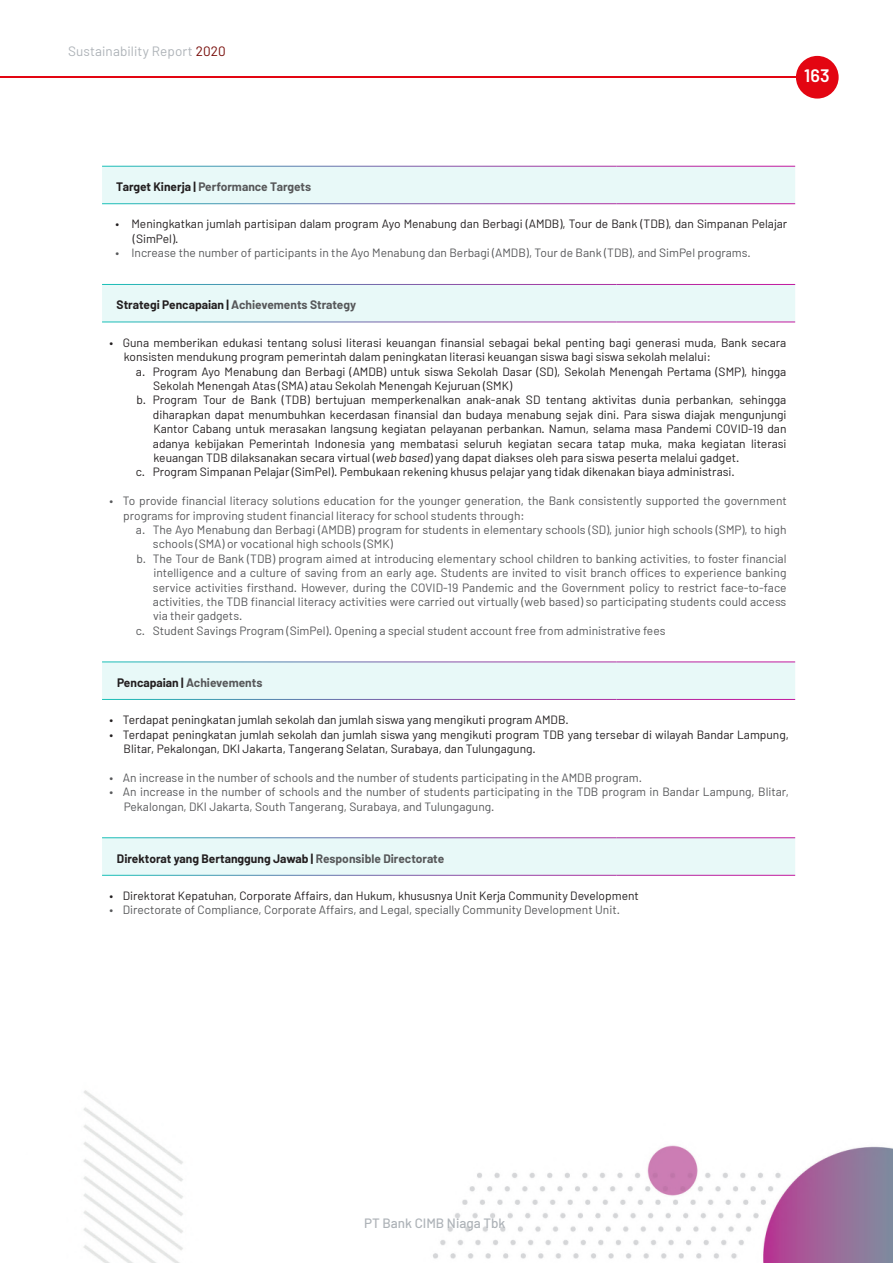
<style>
.page{position:relative;width:893px;height:1263px;background:#fff}
.page>*{position:absolute;margin:0;border:0;box-sizing:border-box;transform-origin:0 0}
.t1{font:600 18px "Barlow";color:#fff}
.t2{font:13.5px "Barlow";letter-spacing:.01em;color:#aeb3b8}
.t3{font:500 13.5px "Barlow";color:#aeb3b8}
.List_Paragraph_Grafi{font:12px/14.4px "Barlow";color:#231f20}
.List_Paragraph_Grafi-2{font:12px/14.4px "Barlow";color:#57585a}
.t4{font:700 12px "Barlow";color:#57585a}
.t5{font:700 12px "Barlow";color:#231f20}
.s1{color:#780d0a}
.s2{color:#231f20}
.s3{font-style:italic}
.s4{color:#57585a}
</style>
<div class="page">
<img style="left:0;top:55px;width:893px;height:1208px">
<svg style="left:102px;top:167px;width:693px;height:708px"></svg>
<hr style="left:102px;top:166px;width:336px;height:1px;background:#fff">
<hr style="left:438px;top:166px;width:179px;height:1px;background:#fff">
<hr style="left:617px;top:166px;width:178px;height:1px;background:#fff">
<hr style="left:102px;top:203px;width:336px;height:1px;background:#fff">
<hr style="left:438px;top:203px;width:179px;height:1px;background:#fff">
<hr style="left:617px;top:203px;width:178px;height:1px;background:#fff">
<hr style="left:102px;top:284px;width:336px;height:1px;background:#fff">
<hr style="left:438px;top:284px;width:179px;height:1px;background:#fff">
<hr style="left:617px;top:284px;width:178px;height:1px;background:#fff">
<hr style="left:102px;top:322px;width:336px;height:1px;background:#fff">
<hr style="left:438px;top:322px;width:179px;height:1px;background:#fff">
<hr style="left:617px;top:322px;width:178px;height:1px;background:#fff">
<hr style="left:102px;top:661px;width:336px;height:1px;background:#fff">
<hr style="left:438px;top:661px;width:179px;height:1px;background:#fff">
<hr style="left:617px;top:661px;width:178px;height:1px;background:#fff">
<hr style="left:102px;top:699px;width:336px;height:1px;background:#fff">
<hr style="left:438px;top:699px;width:179px;height:1px;background:#fff">
<hr style="left:617px;top:699px;width:178px;height:1px;background:#fff">
<hr style="left:102px;top:837px;width:336px;height:1px;background:#fff">
<hr style="left:438px;top:837px;width:179px;height:1px;background:#fff">
<hr style="left:617px;top:837px;width:178px;height:1px;background:#fff">
<hr style="left:102px;top:875px;width:336px;height:1px;background:#fff">
<hr style="left:438px;top:875px;width:179px;height:1px;background:#fff">
<hr style="left:617px;top:875px;width:178px;height:1px;background:#fff">
<div style="left:796px;top:56px;width:43px;height:43px;background:#e30512;border-radius:50%"></div>
<hr style="left:1px;top:77px;width:795px;height:1px;background:#e30512">
<div style="left:0;top:1155px;width:65px;height:108px;background:#fff"></div>
<p class="t2" style="left:68px;top:43px;width:159px">Sustainability Report <span class="s1">2020</span></p>
<h1 class="t1" style="left:804px;top:64px;width:27px">163</h1>
<p class="t4" style="left:116px;top:179px;width:197px"><span class="s2">Target Kinerja |</span> Performance Targets</p>
<p class="List_Paragraph_Grafi" style="left:133px;top:217px;width:656px;text-indent:-18px">• Meningkatkan jumlah partisipan dalam program Ayo Menabung dan Berbagi (AMDB), Tour de Bank (TDB), dan Simpanan Pelajar (SimPel).</p>
<p class="List_Paragraph_Grafi-2" style="left:115px;top:245px;width:637px">• Increase the number of participants in the Ayo Menabung dan Berbagi (AMDB), Tour de Bank (TDB), and SimPel programs.</p>
<p class="t4" style="left:117px;top:297px;width:241px"><span class="s2">Strategi Pencapaian |</span> Achievements Strategy</p>
<p class="List_Paragraph_Grafi" style="left:124px;top:335px;width:664px;text-indent:-14px">• Guna memberikan edukasi tentang solusi literasi keuangan finansial sebagai bekal penting bagi generasi muda, Bank secara konsisten mendukung program pemerintah dalam peningkatan literasi keuangan siswa bagi siswa sekolah melalui:</p>
<p class="List_Paragraph_Grafi" style="left:153px;top:364px;width:635px;text-indent:-17px">a. Program Ayo Menabung dan Berbagi (AMDB) untuk siswa Sekolah Dasar (SD), Sekolah Menengah Pertama (SMP), hingga<br>Sekolah Menengah Atas (SMA) atau Sekolah Menengah Kejuruan (SMK)</p>
<p class="List_Paragraph_Grafi" style="left:153px;top:392px;width:635px;text-align:justify;text-indent:-16px">b. Program Tour de Bank (TDB) bertujuan memperkenalkan anak-anak SD tentang aktivitas dunia perbankan, sehingga diharapkan dapat menumbuhkan kecerdasan finansial dan budaya menabung sejak dini. Para siswa diajak mengunjungi Kantor Cabang untuk merasakan langsung kegiatan pelayanan perbankan. Namun, selama masa Pandemi COVID-19 dan adanya kebijakan Pemerintah Indonesia yang membatasi seluruh kegiatan secara tatap muka, maka kegiatan literasi keuangan TDB dilaksanakan secara virtual (<span class="s3">web based</span>) yang dapat diakses oleh para siswa peserta melalui gadget.</p>
<p class="List_Paragraph_Grafi" style="left:136px;top:464px;width:600px">c. Program Simpanan Pelajar (SimPel). Pembukaan rekening khusus pelajar yang tidak dikenakan biaya administrasi.</p>
<p class="List_Paragraph_Grafi-2" style="left:123px;top:493px;width:665px;text-indent:-14px">• To provide financial literacy solutions education for the younger generation, the Bank consistently supported the government programs for improving student financial literacy for school students through:</p>
<p class="List_Paragraph_Grafi-2" style="left:153px;top:522px;width:635px;text-indent:-17px">a. The Ayo Menabung dan Berbagi (AMDB) program for students in elementary schools (SD), junior high schools (SMP), to high schools (SMA) or vocational high schools (SMK)</p>
<p class="List_Paragraph_Grafi-2" style="left:153px;top:551px;width:635px;text-align:justify;text-indent:-16px">b. The Tour de Bank (TDB) program aimed at introducing elementary school children to banking activities, to foster financial intelligence and a culture of saving from an early age. Students are invited to visit branch offices to experience banking service activities firsthand. However, during the COVID-19 Pandemic and the Government policy to restrict face-to-face activities, the TDB financial literacy activities were carried out virtually (web based) so participating students could access via their gadgets.</p>
<p class="List_Paragraph_Grafi-2" style="left:136px;top:623px;width:531px">c. Student Savings Program (SimPel). Opening a special student account free from administrative fees</p>
<p class="t4" style="left:117px;top:675px;width:147px"><span class="s2">Pencapaian |</span> Achievements</p>
<p class="List_Paragraph_Grafi" style="left:110px;top:712px;width:461px">• Terdapat peningkatan jumlah sekolah dan jumlah siswa yang mengikuti program AMDB.</p>
<p class="List_Paragraph_Grafi" style="left:124px;top:727px;width:667px;text-indent:-14px">• Terdapat peningkatan jumlah sekolah dan jumlah siswa yang mengikuti program TDB yang tersebar di wilayah Bandar Lampung,<br>Blitar, Pekalongan, DKI Jakarta, Tangerang Selatan, Surabaya, dan Tulungagung.</p>
<p class="List_Paragraph_Grafi-2" style="left:110px;top:770px;width:534px">• An increase in the number of schools and the number of students participating in the AMDB program.</p>
<p class="List_Paragraph_Grafi-2" style="left:124px;top:784px;width:667px;text-indent:-14px">• An increase in the number of schools and the number of students participating in the TDB program in Bandar Lampung, Blitar,<br>Pekalongan, DKI Jakarta, South Tangerang, Surabaya, and Tulungagung.</p>
<p class="t5" style="left:117px;top:851px;width:329px">Direktorat yang Bertanggung Jawab | <span class="s4">Responsible Directorate</span></p>
<p class="List_Paragraph_Grafi" style="left:110px;top:888px;width:531px">• Direktorat Kepatuhan, Corporate Affairs, dan Hukum, khususnya Unit Kerja Community Development</p>
<p class="List_Paragraph_Grafi-2" style="left:110px;top:903px;width:512px">• Directorate of Compliance, Corporate Affairs, and Legal, specially Community Development Unit.</p>
<p class="t3" style="left:364px;top:1215px;width:143px">PT Bank CIMB Niaga Tbk</p>
</div>
